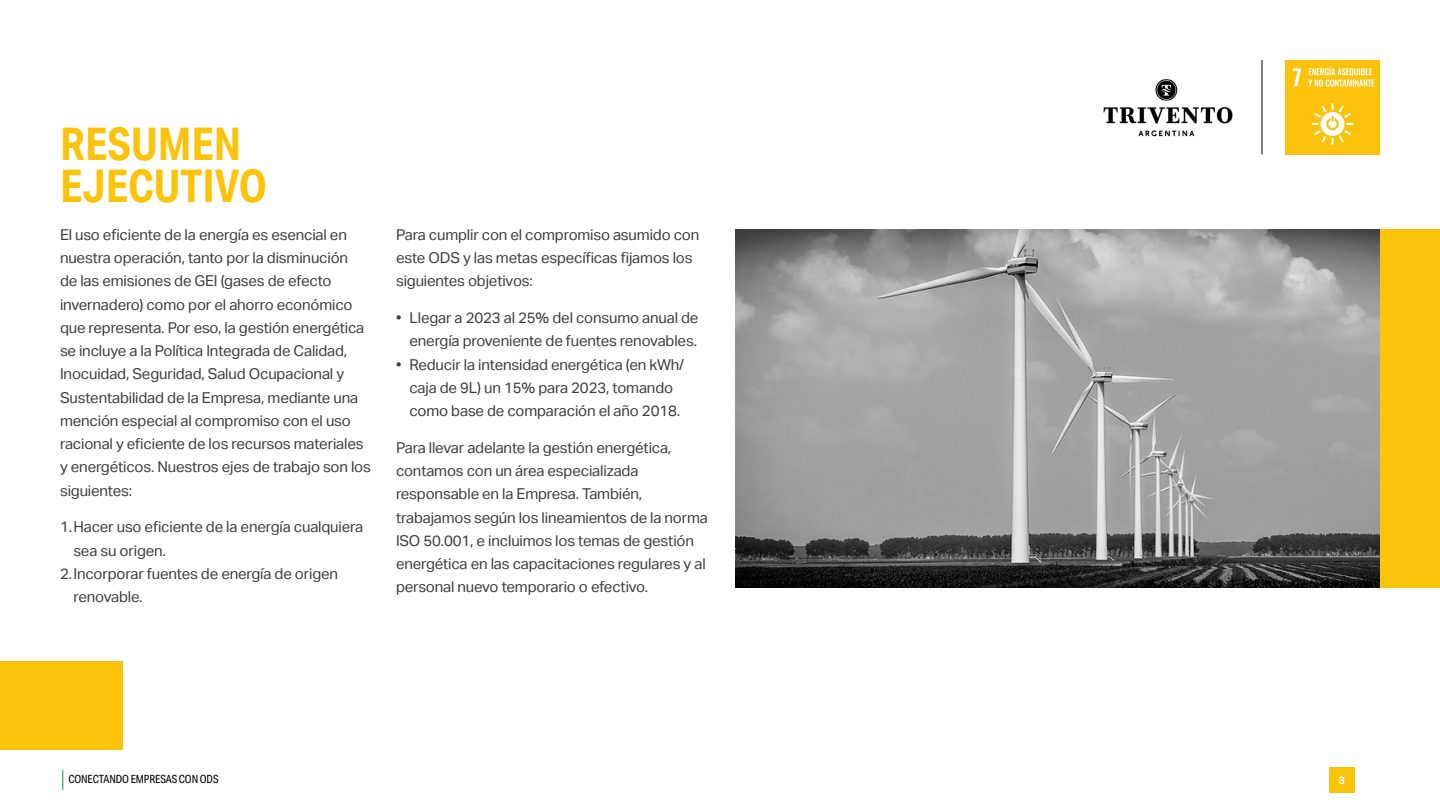
<style>
.page{position:relative;width:1440px;height:810px;background:#fff}
.page>*{position:absolute;margin:0;border:0;box-sizing:border-box;transform-origin:0 0}
.t1{font:700 45px/42.8px "Aktiv Grotesk Cd";color:#fcc30b}
.t2{font:15px/23.2px "Aktiv Grotesk";letter-spacing:-.01em;color:#3c3c3b}
.t3{font:11.25px "Aktiv Grotesk Cd";letter-spacing:-.01em;color:#000}
.t4{font:700 10.88px "Aktiv Grotesk";color:#fff}
</style>
<div class="page">
<svg style="left:62px;top:770px;width:1px;height:20px"></svg>
<div style="left:1329px;top:767px;width:25px;height:26px;background:#fcc30b"></div>
<img style="left:1285px;top:60px;width:95px;height:95px">
<hr style="left:1262px;top:60px;width:1px;height:94px;background:#000">
<img style="left:1103px;top:79px;width:130px;height:58px">
<img style="left:735px;top:229px;width:645px;height:359px">
<div style="left:1380px;top:229px;width:60px;height:359px;background:#fcc30b"></div>
<div style="left:0;top:661px;width:123px;height:89px;background:#fcc30b"></div>
<p class="t1" style="left:60px;top:122px;width:209px">RESUMEN<br>EJECUTIVO</p>
<p class="t2" style="left:60px;top:223px;width:313px">El uso eficiente de la energía es esencial en nuestra operación, tanto por la disminución<br>de las emisiones de GEI (gases de efecto invernadero) como por el ahorro económico que representa. Por eso, la gestión energética se incluye a la Política Integrada de Calidad, Inocuidad, Seguridad, Salud Ocupacional y Sustentabilidad de la Empresa, mediante una mención especial al compromiso con el uso racional y eficiente de los recursos materiales y energéticos. Nuestros ejes de trabajo son los siguientes:</p>
<p class="t2" style="left:74px;top:516px;width:291px;text-indent:-14px">1.Hacer uso eficiente de la energía cualquiera sea su origen.</p>
<p class="t2" style="left:74px;top:562px;width:266px;text-indent:-14px">2.Incorporar fuentes de energía de origen renovable.</p>
<p class="t2" style="left:396px;top:223px;width:305px">Para cumplir con el compromiso asumido con este ODS y las metas específicas fijamos los siguientes objetivos:</p>
<p class="t2" style="left:396px;top:306px;width:304px;text-align:right">• Llegar a 2023 al 25% del consumo anual de energía proveniente de fuentes renovables.</p>
<p class="t2" style="left:410px;top:353px;width:276px;text-indent:-14px">• Reducir la intensidad energética (en kWh/ caja de 9L) un 15% para 2023, tomando como base de comparación el año 2018.</p>
<p class="t2" style="left:396px;top:436px;width:313px">Para llevar adelante la gestión energética, contamos con un área especializada responsable en la Empresa. También, trabajamos según los lineamientos de la norma ISO 50.001, e incluimos los temas de gestión energética en las capacitaciones regulares y al personal nuevo temporario o efectivo.</p>
<p class="t3" style="left:68px;top:773px;width:152px">CONECTANDO EMPRESAS CON ODS</p>
<p class="t4" style="left:1338px;top:774px;width:8px">3</p>
</div>
